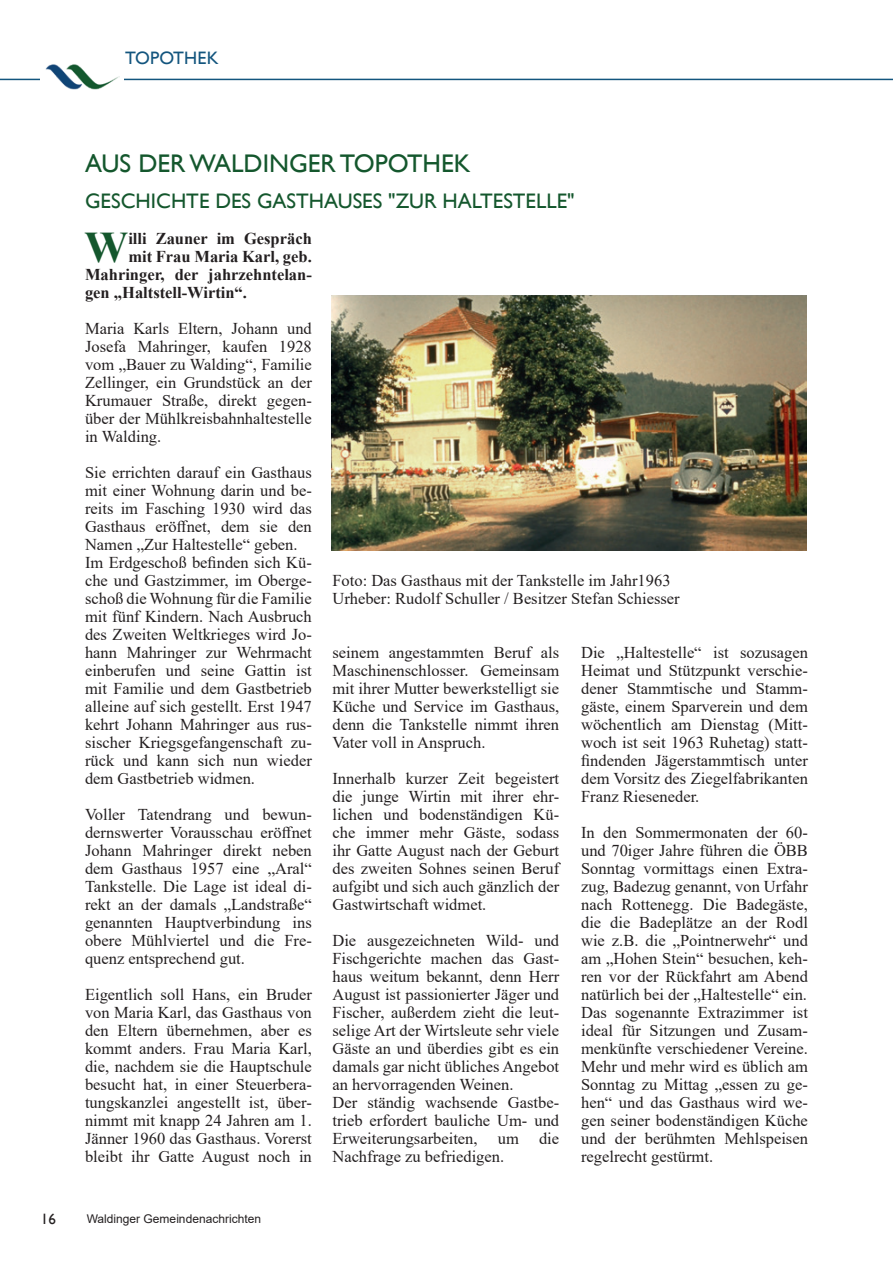
<style>
.page{position:relative;width:893px;height:1263px;background:#fff}
.page>*{position:absolute;margin:0;border:0;box-sizing:border-box;transform-origin:0 0}
.t1{font:700 43.65px "Times New Roman";color:#14572d}
.t2{font:25.5px "Gill Sans";color:#14572d}
.t3{font:21px "Gill Sans";color:#14572d}
.t4{font:18px "Gill Sans";letter-spacing:.01em;color:#13557e}
.t5{font:16.5px/18px "Times New Roman";color:#231f20;text-align:justify}
.t6{font:700 16.5px "Times New Roman";color:#231f20}
.t7{font:15px "Gill Sans";color:#231f20}
.t8{font:12px "Arial";color:#231f20}
</style>
<div class="page">
<img style="left:331px;top:295px;width:476px;height:256px">
<hr style="left:0;top:79px;width:893px;height:1px;background:#13557e">
<div style="left:41px;top:50px;width:83px;height:60px;background:#fff"></div>
<img style="left:46px;top:64px;width:73px;height:26px">
<p class="t4" style="left:125px;top:47px;width:95px">TOPOTHEK</p>
<h2 class="t2" style="left:85px;top:148px;width:387px">AUS DER WALDINGER TOPOTHEK</h2>
<p class="t3" style="left:85px;top:189px;width:491px">GESCHICHTE DES GASTHAUSES "ZUR HALTESTELLE"</p>
<h1 class="t1" style="left:85px;top:216px;width:45px">W</h1>
<p class="t6" style="left:128px;top:226px;width:185px">illi Zauner im Gespräch</p>
<p class="t6" style="left:128px;top:244px;width:185px">mit Frau Maria Karl, geb.</p>
<p class="t6" style="left:85px;top:262px;width:228px">Mahringer, der jahrzehntelan-</p>
<p class="t6" style="left:85px;top:280px;width:163px">gen „Haltstell-Wirtin“.</p>
<p class="t5" style="left:85px;top:319px;width:228px">Maria Karls Eltern, Johann und Josefa Mahringer, kaufen 1928 vom „Bauer zu Walding“, Familie Zellinger, ein Grundstück an der Krumauer Straße, direkt gegen&shy;über der Mühlkreisbahnhaltestelle in Walding.</p>
<p class="t5" style="left:85px;top:463px;width:228px;text-align:left">Sie errichten darauf ein Gasthaus mit einer Wohnung darin und be&shy;reits im Fasching 1930 wird das<br>Gasthaus eröffnet, dem sie den<br>Namen „Zur Haltestelle“ geben.<br>Im Erdgeschoß befinden sich Kü&shy;che und Gastzimmer, im Oberge&shy;schoß die Wohnung für die Familie mit fünf Kindern. Nach Ausbruch des Zweiten Weltkrieges wird Jo&shy;hann Mahringer zur Wehrmacht einberufen und seine Gattin ist mit Familie und dem Gastbetrieb alleine auf sich gestellt. Erst 1947 kehrt Johann Mahringer aus rus&shy;sischer Kriegsgefangenschaft zu&shy;rück und kann sich nun wieder dem Gastbetrieb widmen.</p>
<p class="t5" style="left:85px;top:805px;width:228px">Voller Tatendrang und bewun&shy;dernswerter Vorausschau eröffnet Johann Mahringer direkt neben dem Gasthaus 1957 eine „Aral“ Tankstelle. Die Lage ist ideal di&shy;rekt an der damals „Landstraße“ genannten Hauptverbindung ins obere Mühlviertel und die Fre&shy;quenz entsprechend gut.</p>
<p class="t5" style="left:85px;top:985px;width:228px">Eigentlich soll Hans, ein Bruder von Maria Karl, das Gasthaus von den Eltern übernehmen, aber es kommt anders. Frau Maria Karl, die, nachdem sie die Hauptschule besucht hat, in einer Steuerbera&shy;tungskanzlei angestellt ist, über&shy;nimmt mit knapp 24 Jahren am 1.<br>Jänner 1960 das Gasthaus. Vorerst bleibt ihr Gatte August noch in</p>
<p class="t5" style="left:332px;top:571px;width:349px">Foto: Das Gasthaus mit der Tankstelle im Jahr1963<br>Urheber: Rudolf Schuller / Besitzer Stefan Schiesser</p>
<p class="t5" style="left:332px;top:643px;width:228px">seinem angestammten Beruf als Maschinenschlosser. Gemeinsam mit ihrer Mutter bewerkstelligt sie Küche und Service im Gasthaus, denn die Tankstelle nimmt ihren Vater voll in Anspruch.</p>
<p class="t5" style="left:332px;top:769px;width:228px">Innerhalb kurzer Zeit begeistert die junge Wirtin mit ihrer ehr&shy;lichen und bodenständigen Kü&shy;che immer mehr Gäste, sodass ihr Gatte August nach der Geburt des zweiten Sohnes seinen Beruf aufgibt und sich auch gänzlich der Gastwirtschaft widmet.</p>
<p class="t5" style="left:332px;top:931px;width:228px;text-align:left">Die ausgezeichneten Wild- und<br>Fischgerichte machen das Gast&shy;haus weitum bekannt, denn Herr<br>August ist passionierter Jäger und<br>Fischer, außerdem zieht die leut&shy;selige Art der Wirtsleute sehr viele<br>Gäste an und überdies gibt es ein damals gar nicht übliches Angebot an hervorragenden Weinen.<br>Der ständig wachsende Gastbe&shy;trieb erfordert bauliche Um- und<br>Erweiterungsarbeiten, um die<br>Nachfrage zu befriedigen.</p>
<p class="t5" style="left:581px;top:643px;width:228px">Die „Haltestelle“ ist sozusagen Heimat und Stützpunkt verschie&shy;dener Stammtische und Stamm&shy;gäste, einem Sparverein und dem wöchentlich am Dienstag (Mitt&shy;woch ist seit 1963 Ruhetag) statt&shy;findenden Jägerstammtisch unter dem Vorsitz des Ziegelfabrikanten Franz Rieseneder.</p>
<p class="t5" style="left:581px;top:823px;width:228px">In den Sommermonaten der 60- und 70iger Jahre führen die ÖBB Sonntag vormittags einen Extra&shy;zug, Badezug genannt, von Urfahr nach Rottenegg. Die Badegäste, die die Badeplätze an der Rodl wie z.B. die „Pointnerwehr“ und am „Hohen Stein“ besuchen, keh&shy;ren vor der Rückfahrt am Abend natürlich bei der „Haltestelle“ ein.<br>Das sogenannte Extrazimmer ist ideal für Sitzungen und Zusam&shy;menkünfte verschiedener Vereine.<br>Mehr und mehr wird es üblich am Sonntag zu Mittag „essen zu ge&shy;hen“ und das Gasthaus wird we&shy;gen seiner bodenständigen Küche und der berühmten Mehlspeisen regelrecht gestürmt.</p>
<p class="t7" style="left:41px;top:1211px;width:16px">16</p>
<p class="t8" style="left:87px;top:1210px;width:176px">Waldinger Gemeindenachrichten</p>
</div>
